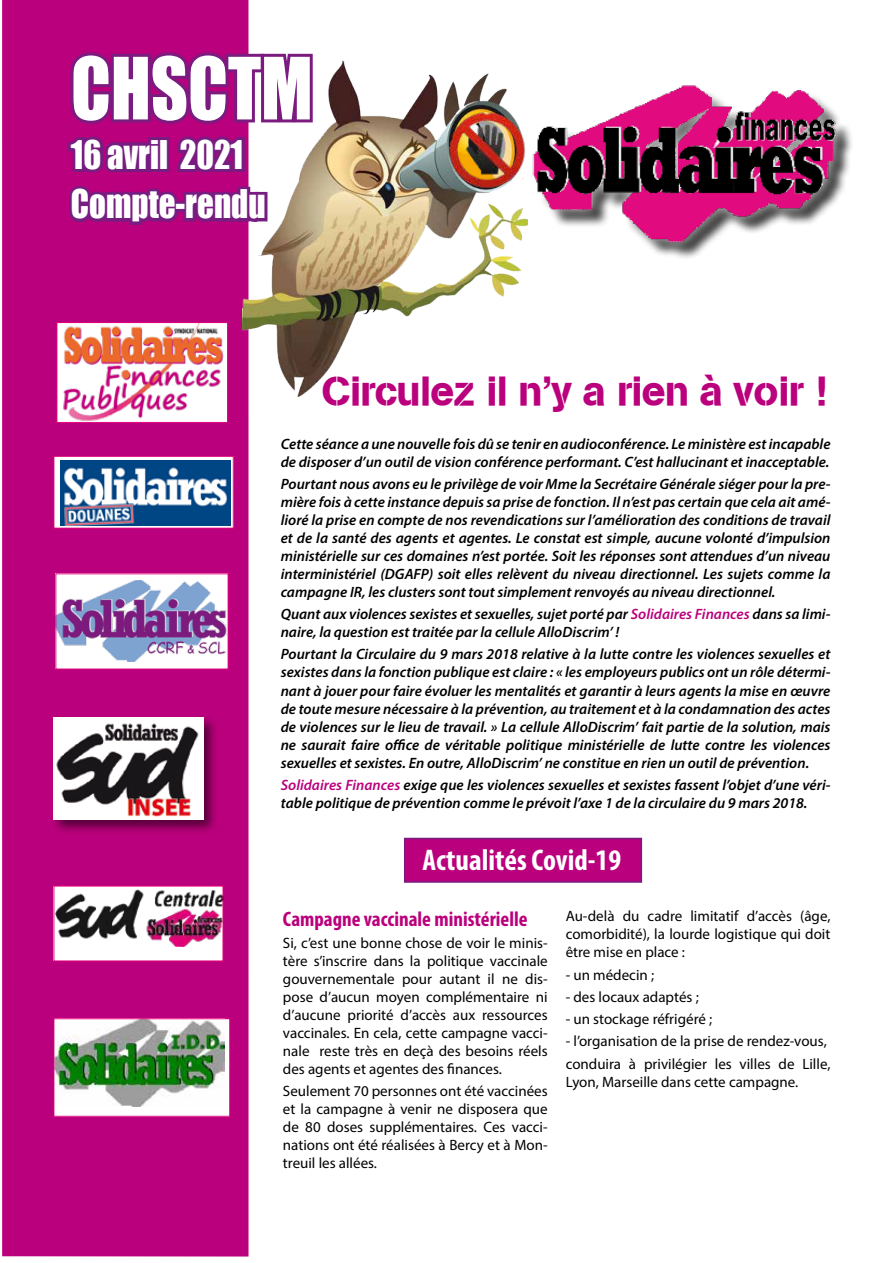
<style>
.page{position:relative;width:893px;height:1263px;background:#fff}
.page>*{position:absolute;margin:0;border:0;box-sizing:border-box;transform-origin:0 0}
.t1{font:79.2px "Impact";color:#fff;scale:.91 1}
.t2{font:40.5px "Absolut DB Normal";color:#ba007c}
.t3{font:36.3px/49.5px "Impact";color:#fff;scale:.91 1}
.t4{font:700 condensed 30px "Myriad Pro";color:#fff}
.t5{font:700 condensed 21px "Myriad Pro";color:#ba007c}
.t6{font:italic 600 15px/18px "Myriad Pro";color:#000}
.t7{font:15px/18px "Myriad Pro";color:#000;text-align:justify}
.s1{color:#ba007c}
</style>
<div class="page">
<div style="left:2px;top:0;width:247px;height:1256px;background:#ba007c"></div>
<img style="left:59px;top:324px;width:167px;height:97px">
<div style="left:57px;top:322px;width:171px;height:101px;border:1px solid #e2007a"></div>
<div style="left:54px;top:886px;width:169px;height:75px;background:#fff"></div>
<img style="left:56px;top:889px;width:165px;height:58px">
<div style="left:56px;top:574px;width:172px;height:95px;background:#fff"></div>
<img style="left:57px;top:580px;width:169px;height:82px">
<svg style="left:56px;top:458px;width:176px;height:68px"></svg>
<img style="left:60px;top:461px;width:171px;height:65px">
<div style="left:54px;top:456px;width:180px;height:72px;border:1px solid #e2007a"></div>
<div style="left:54px;top:1019px;width:176px;height:97px;background:#fff"></div>
<img style="left:56px;top:1020px;width:169px;height:86px">
<div style="left:51px;top:715px;width:168px;height:120px;background:#000;opacity:.55"></div>
<img style="left:54px;top:718px;width:150px;height:101px">
<div style="left:405px;top:838px;width:236px;height:44px;background:#ba007c"></div>
<div style="left:404px;top:838px;width:238px;height:45px;border:2px solid #771c80"></div>
<svg style="left:68px;top:0;width:245px;height:225px"></svg>
<div style="left:535px;top:88px;width:319px;height:173px;background:#000;opacity:.75"></div>
<div style="left:521px;top:74px;width:326px;height:179px;background:#fff"></div>
<img style="left:532px;top:85px;width:306px;height:160px">
<img style="left:243px;top:61px;width:285px;height:340px">
<img style="left:446px;top:109px;width:82px;height:83px">
<h1 class="t1" style="left:71px;top:27px;width:267px">CHSCTM</h1>
<h3 class="t3" style="left:71px;top:129px;width:215px">16 avril 2021<br>Compte-rendu</h3>
<h2 class="t2" style="left:323px;top:367px;width:505px">Circulez il n’y a rien à voir !</h2>
<p class="t6" style="left:281px;top:434px;width:551px">Cette séance a une nouvelle fois dû se tenir en audioconférence. Le ministère est incapable de disposer d’un outil de vision conférence performant. C’est hallucinant et inacceptable.</p>
<p class="t6" style="left:281px;top:475px;width:551px;text-align:justify">Pourtant nous avons eu le privilège de voir Mme la Secrétaire Générale siéger pour la pre&shy;mière fois à cette instance depuis sa prise de fonction. Il n’est pas certain que cela ait amé&shy;lioré la prise en compte de nos revendications sur l’amélioration des conditions de travail et de la santé des agents et agentes. Le constat est simple, aucune volonté d’impulsion ministérielle sur ces domaines n’est portée. Soit les réponses sont attendues d’un niveau interministériel (DGAFP) soit elles relèvent du niveau directionnel. Les sujets comme la campagne IR, les clusters sont tout simplement renvoyés au niveau directionnel.</p>
<p class="t6" style="left:281px;top:605px;width:551px">Quant aux violences sexistes et sexuelles, sujet porté par <span class="s1">Solidaires Finances</span> dans sa limi&shy;naire, la question est traitée par la cellule AlloDiscrim’ !</p>
<p class="t6" style="left:281px;top:645px;width:551px;text-align:justify">Pourtant la Circulaire du 9 mars 2018 relative à la lutte contre les violences sexuelles et sexistes dans la fonction publique est claire : « les employeurs publics ont un rôle détermi&shy;nant à jouer pour faire évoluer les mentalités et garantir à leurs agents la mise en œuvre de toute mesure nécessaire à la prévention, au traitement et à la condamnation des actes de violences sur le lieu de travail. » La cellule AlloDiscrim’ fait partie de la solution, mais ne saurait faire office de véritable politique ministérielle de lutte contre les violences sexuelles et sexistes. En outre, AlloDiscrim’ ne constitue en rien un outil de prévention.</p>
<p class="t6" style="left:281px;top:775px;width:551px"><span class="s1">Solidaires Finances</span> exige que les violences sexuelles et sexistes fassent l’objet d’une véri&shy;table politique de prévention comme le prévoit l’axe 1 de la circulaire du 9 mars 2018.</p>
<h3 class="t4" style="left:422px;top:841px;width:200px">Actualités Covid-19</h3>
<h3 class="t5" style="left:283px;top:906px;width:246px">Campagne vaccinale ministérielle</h3>
<p class="t7" style="left:283px;top:934px;width:266px">Si, c’est une bonne chose de voir le minis&shy;tère s’inscrire dans la politique vaccinale gouvernementale pour autant il ne dis&shy;pose d’aucun moyen complémentaire ni d’aucune priorité d’accès aux ressources vaccinales. En cela, cette campagne vacci&shy;nale reste très en deçà des besoins réels des agents et agentes des finances.</p>
<p class="t7" style="left:283px;top:1082px;width:266px">Seulement 70 personnes ont été vaccinées et la campagne à venir ne disposera que de 80 doses supplémentaires. Ces vacci&shy;nations ont été réalisées à Bercy et à Mon&shy;treuil les allées.</p>
<p class="t7" style="left:566px;top:907px;width:266px">Au-delà du cadre limitatif d’accès (âge, comorbidité), la lourde logistique qui doit être mise en place :</p>
<p class="t7" style="left:566px;top:965px;width:90px">- un médecin ;</p>
<p class="t7" style="left:566px;top:987px;width:135px">- des locaux adaptés ;</p>
<p class="t7" style="left:566px;top:1010px;width:148px">- un stockage réfrigéré ;</p>
<p class="t7" style="left:566px;top:1030px;width:266px;line-height:22.2px">- l’organisation de la prise de rendez-vous, conduira à privilégier les villes de Lille,</p>
<p class="t7" style="left:566px;top:1072px;width:234px">Lyon, Marseille dans cette campagne.</p>
</div>
